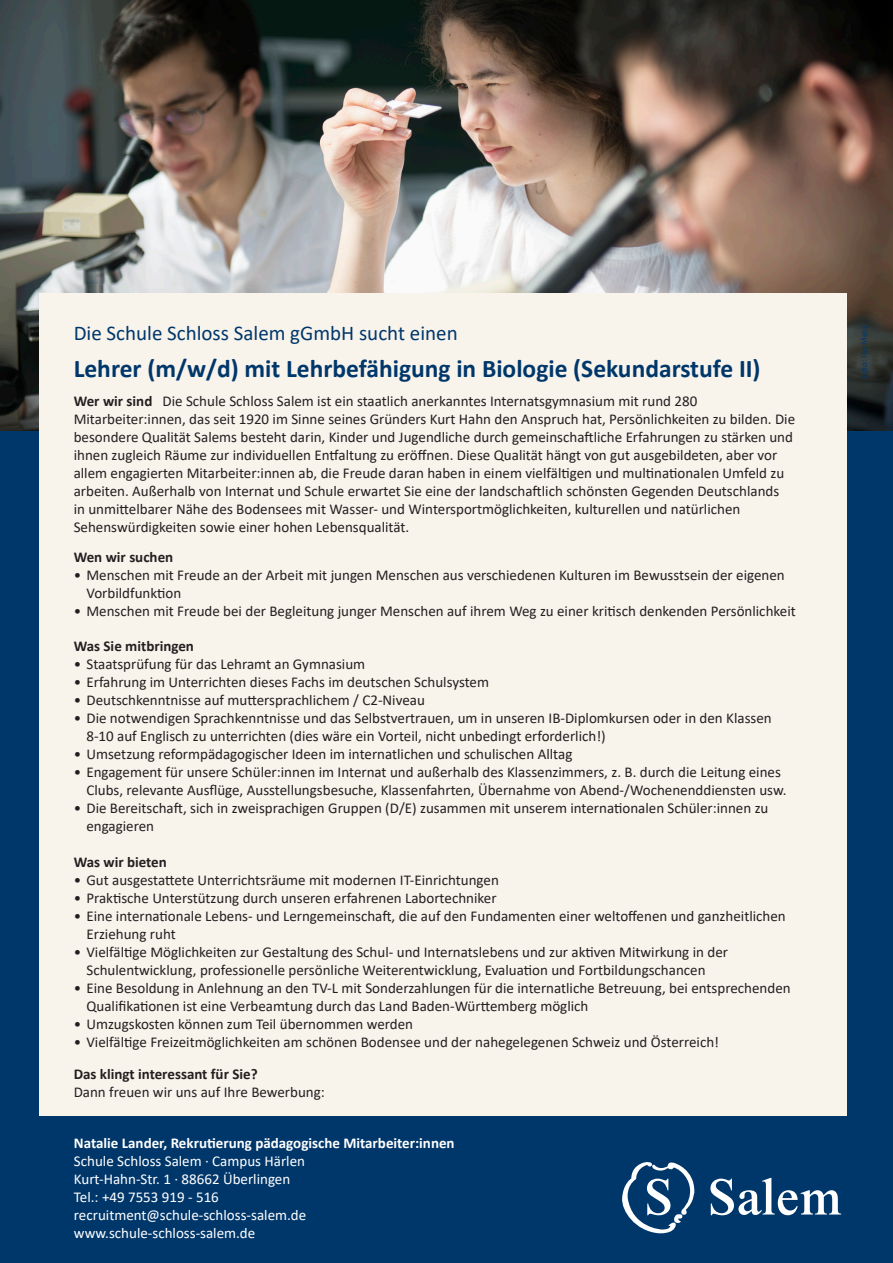
<style>
.page{position:relative;width:893px;height:1263px;background:#fff}
.page>*{position:absolute;margin:0;border:0;box-sizing:border-box;transform-origin:0 0}
.t1{font:700 25.5px "Calibri";color:#00376b}
.t2{font:21px "Calibri";color:#00376b}
.t3{font:15px/18px "Calibri";color:#231f20}
.t4{font:15px "Calibri";color:#fff}
.t5{font:700 15px "Calibri";color:#231f20}
.t6{font:700 15px "Calibri";color:#fff}
.t7{font:9px "Calibri";color:#00376b}
.s1{font-weight:700}
</style>
<div class="page">
<div style="left:0;top:0;width:893px;height:1116px;background:#00376b"></div>
<img style="left:0;top:0;width:893px;height:431px">
<div style="left:40px;top:293px;width:807px;height:838px;background:#f8f3eb"></div>
<div style="left:0;top:1116px;width:893px;height:147px;background:#00376b"></div>
<svg style="left:622px;top:1162px;width:72px;height:71px"></svg>
<svg style="left:710px;top:1178px;width:131px;height:37px"></svg>
<p class="t2" style="left:74px;top:318px;width:385px">Die Schule Schloss Salem gGmbH sucht einen</p>
<p class="t1" style="left:74px;top:350px;width:688px">Lehrer (m/w/d) mit Lehrbefähigung in Biologie (Sekundarstufe II)</p>
<p class="t3" style="left:74px;top:391px;width:723px"><span class="s1">Wer wir sind</span> Die Schule Schloss Salem ist ein staatlich anerkanntes Internatsgymnasium mit rund 280<br>Mitarbeiter:innen, das seit 1920 im Sinne seines Gründers Kurt Hahn den Anspruch hat, Persönlichkeiten zu bilden. Die besondere Qualität Salems besteht darin, Kinder und Jugendliche durch gemeinschaftliche Erfahrungen zu stärken und ihnen zugleich Räume zur individuellen Entfaltung zu eröffnen. Diese Qualität hängt von gut ausgebildeten, aber vor allem engagierten Mitarbeiter:innen ab, die Freude daran haben in einem vielfältigen und multinationalen Umfeld zu arbeiten. Außerhalb von Internat und Schule erwartet Sie eine der landschaftlich schönsten Gegenden Deutschlands<br>in unmittelbarer Nähe des Bodensees mit Wasser- und Wintersportmöglichkeiten, kulturellen und natürlichen Sehenswürdigkeiten sowie einer hohen Lebensqualität.</p>
<p class="t5" style="left:74px;top:547px;width:101px">Wen wir suchen</p>
<p class="t3" style="left:86px;top:566px;width:700px;text-indent:-13px">• Menschen mit Freude an der Arbeit mit jungen Menschen aus verschiedenen Kulturen im Bewusstsein der eigenen<br>Vorbildfunktion</p>
<p class="t3" style="left:74px;top:602px;width:724px">• Menschen mit Freude bei der Begleitung junger Menschen auf ihrem Weg zu einer kritisch denkenden Persönlichkeit</p>
<p class="t5" style="left:74px;top:636px;width:122px">Was Sie mitbringen</p>
<p class="t3" style="left:74px;top:655px;width:293px">• Staatsprüfung für das Lehramt an Gymnasium</p>
<p class="t3" style="left:74px;top:673px;width:417px">• Erfahrung im Unterrichten dieses Fachs im deutschen Schulsystem</p>
<p class="t3" style="left:74px;top:691px;width:353px">• Deutschkenntnisse auf muttersprachlichem / C2-Niveau</p>
<p class="t3" style="left:86px;top:709px;width:687px;text-indent:-13px">• Die notwendigen Sprachkenntnisse und das Selbstvertrauen, um in unseren IB-Diplomkursen oder in den Klassen<br>8-10 auf Englisch zu unterrichten (dies wäre ein Vorteil, nicht unbedingt erforderlich!)</p>
<p class="t3" style="left:74px;top:745px;width:500px">• Umsetzung reformpädagogischer Ideen im internatlichen und schulischen Alltag</p>
<p class="t3" style="left:86px;top:763px;width:702px;text-indent:-13px">• Engagement für unsere Schüler:innen im Internat und außerhalb des Klassenzimmers, z. B. durch die Leitung eines<br>Clubs, relevante Ausflüge, Ausstellungsbesuche, Klassenfahrten, Übernahme von Abend-/Wochenenddiensten usw.</p>
<p class="t3" style="left:86px;top:799px;width:683px;text-indent:-13px">• Die Bereitschaft, sich in zweisprachigen Gruppen (D/E) zusammen mit unserem internationalen Schüler:innen zu engagieren</p>
<p class="t5" style="left:74px;top:851px;width:95px">Was wir bieten</p>
<p class="t3" style="left:74px;top:870px;width:427px">• Gut ausgestattete Unterrichtsräume mit modernen IT-Einrichtungen</p>
<p class="t3" style="left:74px;top:888px;width:424px">• Praktische Unterstützung durch unseren erfahrenen Labortechniker</p>
<p class="t3" style="left:86px;top:906px;width:701px;text-indent:-13px">• Eine internationale Lebens- und Lerngemeinschaft, die auf den Fundamenten einer weltoffenen und ganzheitlichen<br>Erziehung ruht</p>
<p class="t3" style="left:86px;top:942px;width:643px;text-indent:-13px">• Vielfältige Möglichkeiten zur Gestaltung des Schul- und Internatslebens und zur aktiven Mitwirkung in der<br>Schulentwicklung, professionelle persönliche Weiterentwicklung, Evaluation und Fortbildungschancen</p>
<p class="t3" style="left:86px;top:978px;width:706px;text-indent:-13px">• Eine Besoldung in Anlehnung an den TV-L mit Sonderzahlungen für die internatliche Betreuung, bei entsprechenden<br>Qualifikationen ist eine Verbeamtung durch das Land Baden-Württemberg möglich</p>
<p class="t3" style="left:74px;top:1014px;width:341px">• Umzugskosten können zum Teil übernommen werden</p>
<p class="t3" style="left:74px;top:1032px;width:647px">• Vielfältige Freizeitmöglichkeiten am schönen Bodensee und der nahegelegenen Schweiz und Österreich!</p>
<p class="t5" style="left:74px;top:1063px;width:185px">Das klingt interessant für Sie?</p>
<p class="t3" style="left:74px;top:1082px;width:253px">Dann freuen wir uns auf Ihre Bewerbung:</p>
<p class="t6" style="left:74px;top:1133px;width:382px">Natalie Lander, Rekrutierung pädagogische Mitarbeiter:innen</p>
<p class="t4" style="left:74px;top:1151px;width:233px">Schule Schloss Salem · Campus Härlen</p>
<p class="t4" style="left:74px;top:1169px;width:218px">Kurt-Hahn-Str. 1 · 88662 Überlingen</p>
<p class="t4" style="left:74px;top:1187px;width:146px">Tel.: +49 7553 919 - 516</p>
<p class="t4" style="left:74px;top:1205px;width:234px">recruitment@schule-schloss-salem.de</p>
<p class="t4" style="left:74px;top:1223px;width:183px">www.schule-schloss-salem.de</p>
<p class="t7" style="left:858px;top:378px;width:54px;rotate:-90deg">Foto: Ilja Mess</p>
</div>
